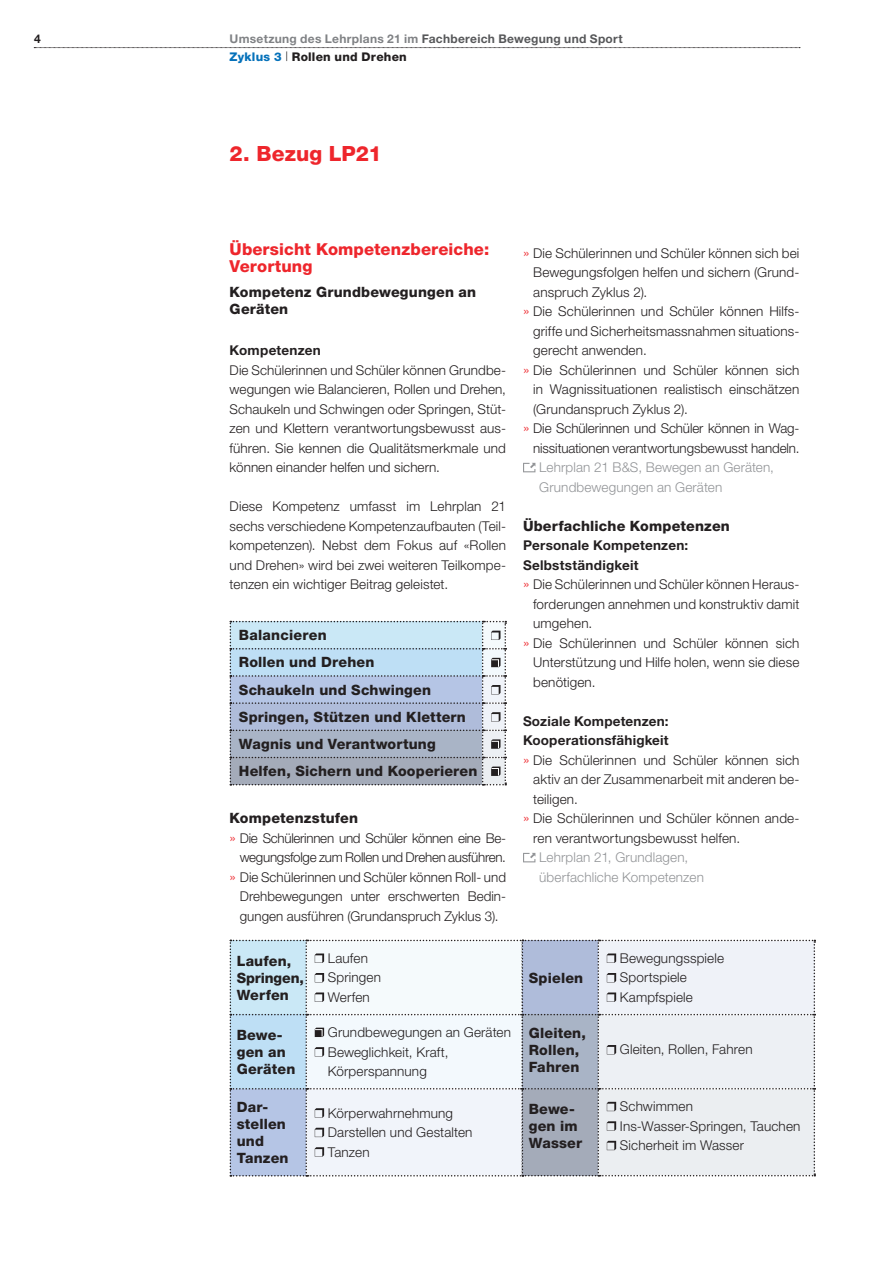
<style>
.page{position:relative;width:893px;height:1263px;background:#fff}
.page>*{position:absolute;margin:0;border:0;box-sizing:border-box;transform-origin:0 0}
.t1{font:800 21px "Helvetica Neue LT Std";color:#ee262c}
.t2{font:800 16.5px/17.1px "Helvetica Neue LT Std";letter-spacing:.005em;color:#ee262c}
.t3{font:800 14.25px/17.1px "Helvetica Neue LT Std";letter-spacing:.015em;color:#231f20}
.t4{font:300 13.5px/19.5px "Helvetica Neue LT Std";letter-spacing:.01em;color:#231f20;text-align:justify}
.t5{font:300 13.5px/19.5px "Helvetica Neue LT Std";letter-spacing:.01em;color:#939598}
.t6{font:700 13.5px/19.5px "Helvetica Neue LT Std";letter-spacing:.015em;color:#231f20}
.t7{font:300 13.5px/19.5px "Helvetica Neue LT Std";letter-spacing:-.02em;color:#231f20;text-align:center}
.t8{font:700 12px/18px "Helvetica Neue LT Std";letter-spacing:.025em;color:#57585a}
.t9{font:700 12px "Helvetica Neue LT Std";color:#231f20}
.s1{color:#808285}
.s2{font-weight:800;color:#0571ba}
.s3{font-weight:800;color:#231f20}
.s4{font-size:15px;color:#ee262c}
</style>
<div class="page">
<svg style="left:34px;top:47px;width:766px;height:1px"></svg>
<svg style="left:230px;top:621px;width:276px;height:164px"></svg>
<svg style="left:230px;top:940px;width:585px;height:236px"></svg>
<svg style="left:523px;top:463px;width:12px;height:9px"></svg>
<svg style="left:523px;top:853px;width:12px;height:9px"></svg>
<p class="t9" style="left:34px;top:31px;width:8px">4</p>
<p class="t8" style="left:230px;top:29px;width:395px"><span class="s1">Umsetzung des Lehrplans 21 im</span> Fachbereich Bewegung und Sport<br><span class="s2">Zyklus 3</span> <sup>|</sup> <span class="s3">Rollen und Drehen</span></p>
<p class="t1" style="left:230px;top:141px;width:153px">2. Bezug LP21</p>
<p class="t2" style="left:230px;top:240px;width:261px">Übersicht Kompetenzbereiche:<br>Verortung</p>
<p class="t3" style="left:230px;top:283px;width:248px">Kompetenz Grundbewegungen an<br>Geräten</p>
<p class="t6" style="left:230px;top:340px;width:93px">Kompetenzen</p>
<p class="t4" style="left:230px;top:360px;width:278px">Die Schülerinnen und Schüler können Grundbe&shy;wegungen wie Balancieren, Rollen und Drehen, Schaukeln und Schwingen oder Springen, Stüt&shy;zen und Klettern verantwortungsbewusst aus&shy;führen. Sie kennen die Qualitätsmerkmale und können einander helfen und sichern.</p>
<p class="t4" style="left:230px;top:496px;width:278px">Diese Kompetenz umfasst im Lehrplan 21 sechs verschiedene Kompetenzaufbauten (Teil&shy;kompetenzen). Nebst dem Fokus auf «Rollen und Drehen» wird bei zwei weiteren Teilkompe&shy;tenzen ein wichtiger Beitrag geleistet.</p>
<p class="t3" style="left:239px;top:627px;width:89px">Balancieren</p>
<p class="t3" style="left:239px;top:654px;width:137px">Rollen und Drehen</p>
<p class="t3" style="left:239px;top:681px;width:194px">Schaukeln und Schwingen</p>
<p class="t3" style="left:239px;top:708px;width:228px">Springen, Stützen und Klettern</p>
<p class="t3" style="left:239px;top:735px;width:198px">Wagnis und Verantwortung</p>
<p class="t3" style="left:239px;top:762px;width:240px">Helfen, Sichern und Kooperieren</p>
<p class="t3" style="left:230px;top:810px;width:130px">Kompetenzstufen</p>
<p class="t7" style="left:230px;top:828px;width:278px"><span class="s4">»</span> Die Schülerinnen und Schüler können eine Be&shy;wegungsfolge zum Rollen und Drehen ausführen.</p>
<p class="t4" style="left:240px;top:867px;width:268px;text-indent:-10px"><span class="s4">»</span> Die Schülerinnen und Schüler können Roll- und Drehbewegungen unter erschwerten Bedin&shy;gungen ausführen (Grundanspruch Zyklus 3).</p>
<p class="t3" style="left:237px;top:952px;width:69px">Laufen,<br>Springen,<br>Werfen</p>
<p class="t4" style="left:328px;top:948px;width:42px">Laufen</p>
<p class="t4" style="left:328px;top:967px;width:55px">Springen</p>
<p class="t4" style="left:328px;top:987px;width:44px">Werfen</p>
<p class="t3" style="left:237px;top:1026px;width:60px">Bewe&shy;gen an<br>Geräten</p>
<p class="t4" style="left:328px;top:1022px;width:185px">Grundbewegungen an Geräten</p>
<p class="t4" style="left:328px;top:1042px;width:122px">Beweglichkeit, Kraft,<br>Körperspannung</p>
<p class="t3" style="left:237px;top:1098px;width:51px">Dar&shy;stellen und</p>
<p class="t3" style="left:237px;top:1149px;width:53px">Tanzen</p>
<p class="t4" style="left:328px;top:1103px;width:127px">Körperwahrnehmung</p>
<p class="t4" style="left:328px;top:1122px;width:146px">Darstellen und Gestalten</p>
<p class="t4" style="left:328px;top:1142px;width:43px">Tanzen</p>
<p class="t4" style="left:533px;top:243px;width:268px;text-indent:-10px"><span class="s4">»</span> Die Schülerinnen und Schüler können sich bei Bewegungsfolgen helfen und sichern (Grund&shy;anspruch Zyklus 2).</p>
<p class="t4" style="left:533px;top:301px;width:268px;text-indent:-10px"><span class="s4">»</span> Die Schülerinnen und Schüler können Hilfs&shy;griffe und Sicherheitsmassnahmen situations&shy;gerecht anwenden.</p>
<p class="t4" style="left:533px;top:360px;width:268px;text-indent:-10px"><span class="s4">»</span> Die Schülerinnen und Schüler können sich in Wagnissituationen realistisch einschätzen (Grundanspruch Zyklus 2).</p>
<p class="t4" style="left:523px;top:418px;width:278px;text-align:center"><span class="s4">»</span> Die Schülerinnen und Schüler können in Wag&shy;nissituationen verantwortungsbewusst handeln.</p>
<p class="t5" style="left:539px;top:457px;width:236px">Lehrplan 21 B&amp;S, Bewegen an Geräten,<br>Grundbewegungen an Geräten</p>
<p class="t3" style="left:523px;top:517px;width:208px">Überfachliche Kompetenzen</p>
<p class="t6" style="left:523px;top:535px;width:167px">Personale Kompetenzen:<br>Selbstständigkeit</p>
<p class="t4" style="left:533px;top:574px;width:268px;text-align:left;text-indent:-10px"><span class="s4">»</span> Die Schülerinnen und Schüler können Heraus&shy;forderungen annehmen und konstruktiv damit umgehen.</p>
<p class="t4" style="left:533px;top:633px;width:268px;text-indent:-10px"><span class="s4">»</span> Die Schülerinnen und Schüler können sich Unterstützung und Hilfe holen, wenn sie diese benötigen.</p>
<p class="t6" style="left:523px;top:711px;width:147px">Soziale Kompetenzen:<br>Kooperationsfähigkeit</p>
<p class="t4" style="left:533px;top:750px;width:268px;text-indent:-10px"><span class="s4">»</span> Die Schülerinnen und Schüler können sich aktiv an der Zusammenarbeit mit anderen be&shy;teiligen.</p>
<p class="t4" style="left:533px;top:808px;width:268px;text-indent:-10px"><span class="s4">»</span> Die Schülerinnen und Schüler können ande&shy;ren verantwortungsbewusst helfen.</p>
<p class="t5" style="left:539px;top:847px;width:166px">Lehrplan 21, Grundlagen, überfachliche Kompetenzen</p>
<p class="t3" style="left:529px;top:969px;width:56px">Spielen</p>
<p class="t3" style="left:529px;top:1024px;width:59px">Gleiten,<br>Rollen,<br>Fahren</p>
<p class="t4" style="left:620px;top:948px;width:106px">Bewegungsspiele</p>
<p class="t4" style="left:620px;top:967px;width:68px">Sportspiele</p>
<p class="t4" style="left:620px;top:987px;width:74px">Kampfspiele</p>
<p class="t4" style="left:620px;top:1039px;width:134px">Gleiten, Rollen, Fahren</p>
<p class="t3" style="left:529px;top:1100px;width:55px">Bewe&shy;gen im<br>Wasser</p>
<p class="t4" style="left:620px;top:1096px;width:75px">Schwimmen</p>
<p class="t4" style="left:620px;top:1116px;width:182px">Ins-Wasser-Springen, Tauchen</p>
<p class="t4" style="left:620px;top:1135px;width:126px">Sicherheit im Wasser</p>
</div>
